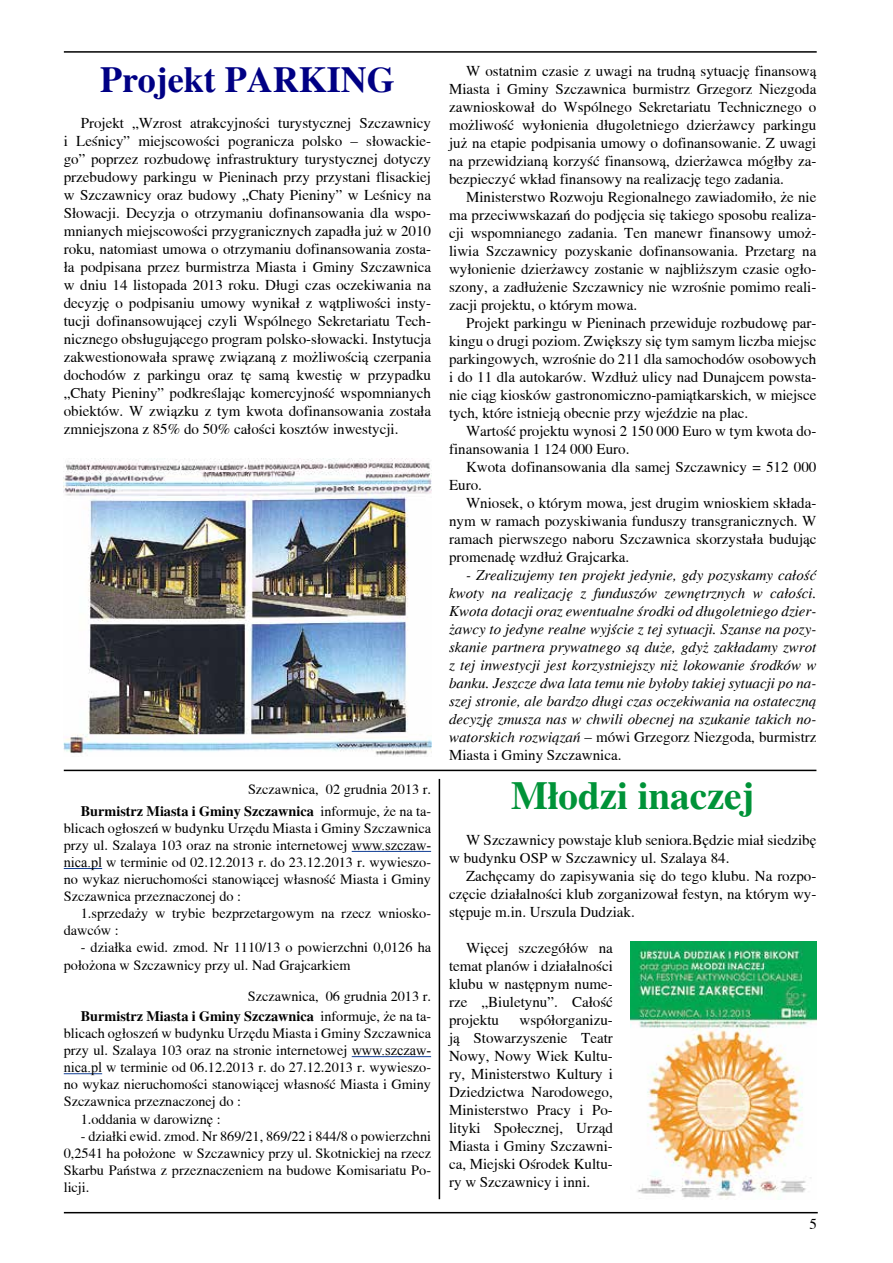
<style>
.page{position:relative;width:893px;height:1263px;background:#fff}
.page>*{position:absolute;margin:0;border:0;box-sizing:border-box;transform-origin:0 0}
.t1{font:700 39px "Toronto";color:#009338}
.t2{font:700 36px "Toronto";color:#000084}
.t3{font:15px/18px "Toronto";color:#000;text-align:justify}
.t4{font:italic 15px/18px "Toronto";color:#000;text-align:justify}
.t5{font:14.25px/17.1px "Toronto";color:#000;text-align:right}
.s1{font-weight:700}
.s2{font-family:"Times New Roman"}
.s3{font-style:normal}
</style>
<div class="page">
<hr style="left:64px;top:1212px;width:754px;height:1px;background:#000">
<hr style="left:64px;top:51px;width:753px;height:2px;background:#000">
<hr style="left:352px;top:851px;width:79px;height:1px;background:#113e95">
<hr style="left:64px;top:868px;width:38px;height:1px;background:#113e95">
<hr style="left:352px;top:1056px;width:79px;height:1px;background:#113e95">
<hr style="left:64px;top:1073px;width:38px;height:1px;background:#113e95">
<img style="left:64px;top:458px;width:367px;height:299px">
<hr style="left:64px;top:770px;width:752px;height:1px;background:#000">
<hr style="left:439px;top:779px;width:1px;height:420px;background:#000">
<img style="left:630px;top:941px;width:186px;height:258px">
<h2 class="t2" style="left:100px;top:59px;width:296px">Projekt PARKING</h2>
<p class="t3" style="left:64px;top:114px;width:369px;text-indent:17px">Projekt „Wzrost atrakcyjności turystycznej Szczawnicy i Leśnicy” miejscowości pogranicza polsko – słowackie&shy;go” poprzez rozbudowę infrastruktury turystycznej dotyczy przebudowy parkingu w Pieninach przy przystani flisackiej w Szczawnicy oraz budowy „Chaty Pieniny” w Leśnicy na Słowacji. Decyzja o otrzymaniu dofinansowania dla wspo&shy;mnianych miejscowości przygranicznych zapadła już w 2010 roku, natomiast umowa o otrzymaniu dofinansowania zosta&shy;ła podpisana przez burmistrza Miasta i Gminy Szczawnica w dniu 14 listopada 2013 roku. Długi czas oczekiwania na decyzję o podpisaniu umowy wynikał z wątpliwości insty&shy;tucji dofinansowującej czyli Wspólnego Sekretariatu Tech&shy;nicznego obsługującego program polsko-słowacki. Instytucja zakwestionowała sprawę związaną z możliwością czerpania dochodów z parkingu oraz tę samą kwestię w przypadku „Chaty Pieniny” podkreślając komercyjność wspomnianych obiektów. W związku z tym kwota dofinansowania została zmniejszona z 85% do 50% całości kosztów inwestycji.</p>
<p class="t5" style="left:81px;top:778px;width:352px;line-height:21.6px">Szczawnica, 02 grudnia 2013 r.<br><span class="s1">Burmistrz Miasta i Gminy Szczawnica</span> informuje, że na ta-</p>
<p class="t5" style="left:64px;top:819px;width:369px;text-align:justify">blicach ogłoszeń w budynku Urzędu Miasta i Gminy Szczawnica przy ul. Szalaya 103 oraz na stronie internetowej <span class="s2">www.szczaw&shy;nica.pl</span> w terminie od 02.12.2013 r. do 23.12.2013 r. wywieszo&shy;no wykaz nieruchomości stanowiącej własność Miasta i Gminy Szczawnica przeznaczonej do :</p>
<p class="t5" style="left:64px;top:905px;width:369px;text-align:left;text-indent:17px">1.sprzedaży w trybie bezprzetargowym na rzecz wniosko&shy;dawców :</p>
<p class="t5" style="left:64px;top:939px;width:369px;text-align:left;text-indent:17px">- działka ewid. zmod. Nr 1110/13 o powierzchni 0,0126 ha położona w Szczawnicy przy ul. Nad Grajcarkiem</p>
<p class="t5" style="left:81px;top:986px;width:352px;line-height:20.1px">Szczawnica, 06 grudnia 2013 r.<br><span class="s1">Burmistrz Miasta i Gminy Szczawnica</span> informuje, że na ta-</p>
<p class="t5" style="left:64px;top:1024px;width:369px">blicach ogłoszeń w budynku Urzędu Miasta i Gminy Szczawnica</p>
<p class="t5" style="left:64px;top:1042px;width:369px">przy ul. Szalaya 103 oraz na stronie internetowej <span class="s2">www.szczaw-</span></p>
<p class="t5" style="left:64px;top:1059px;width:369px"><span class="s2">nica.pl</span> w terminie od 06.12.2013 r. do 27.12.2013 r. wywieszo-</p>
<p class="t5" style="left:64px;top:1076px;width:369px">no wykaz nieruchomości stanowiącej własność Miasta i Gminy</p>
<p class="t5" style="left:64px;top:1093px;width:179px">Szczawnica przeznaczonej do :</p>
<p class="t5" style="left:81px;top:1110px;width:141px">1.oddania w darowiznę :</p>
<p class="t5" style="left:64px;top:1127px;width:369px;text-align:justify;text-indent:17px">- działki ewid. zmod. Nr 869/21, 869/22 i 844/8 o powierzchni 0,2541 ha położone w Szczawnicy przy ul. Skotnickiej na rzecz Skarbu Państwa z przeznaczeniem na budowe Komisariatu Po&shy;licji.</p>
<p class="t3" style="left:449px;top:61px;width:369px;text-indent:17px">W ostatnim czasie z uwagi na trudną sytuację finansową Miasta i Gminy Szczawnica burmistrz Grzegorz Niezgoda zawnioskował do Wspólnego Sekretariatu Technicznego o możliwość wyłonienia długoletniego dzierżawcy parkingu już na etapie podpisania umowy o dofinansowanie. Z uwagi na przewidzianą korzyść finansową, dzierżawca mógłby za&shy;bezpieczyć wkład finansowy na realizację tego zadania.</p>
<p class="t3" style="left:449px;top:187px;width:369px;text-indent:17px">Ministerstwo Rozwoju Regionalnego zawiadomiło, że nie ma przeciwwskazań do podjęcia się takiego sposobu realiza&shy;cji wspomnianego zadania. Ten manewr finansowy umoż&shy;liwia Szczawnicy pozyskanie dofinansowania. Przetarg na wyłonienie dzierżawcy zostanie w najbliższym czasie ogło&shy;szony, a zadłużenie Szczawnicy nie wzrośnie pomimo reali&shy;zacji projektu, o którym mowa.</p>
<p class="t3" style="left:449px;top:313px;width:369px;text-indent:17px">Projekt parkingu w Pieninach przewiduje rozbudowę par&shy;kingu o drugi poziom. Zwiększy się tym samym liczba miejsc parkingowych, wzrośnie do 211 dla samochodów osobowych i do 11 dla autokarów. Wzdłuż ulicy nad Dunajcem powsta&shy;nie ciąg kiosków gastronomiczno-pamiątkarskich, w miejsce tych, które istnieją obecnie przy wjeździe na plac.</p>
<p class="t3" style="left:449px;top:421px;width:369px;text-indent:17px">Wartość projektu wynosi 2 150 000 Euro w tym kwota do&shy;finansowania 1 124 000 Euro.</p>
<p class="t3" style="left:449px;top:457px;width:369px;text-indent:17px">Kwota dofinansowania dla samej Szczawnicy = 512 000<br>Euro.</p>
<p class="t3" style="left:449px;top:493px;width:369px;text-indent:17px">Wniosek, o którym mowa, jest drugim wnioskiem składa&shy;nym w ramach pozyskiwania funduszy transgranicznych. W ramach pierwszego naboru Szczawnica skorzystała budując promenadę wzdłuż Grajcarka.</p>
<p class="t4" style="left:449px;top:566px;width:369px;text-indent:17px">- Zrealizujemy ten projekt jedynie, gdy pozyskamy całość kwoty na realizację z funduszów zewnętrznych w całości.<br>Kwota dotacji oraz ewentualne środki od długoletniego dzier&shy;żawcy to jedyne realne wyjście z tej sytuacji. Szanse na pozy&shy;skanie partnera prywatnego są duże, gdyż zakładamy zwrot z tej inwestycji jest korzystniejszy niż lokowanie środków w banku. Jeszcze dwa lata temu nie byłoby takiej sytuacji po na&shy;szej stronie, ale bardzo długi czas oczekiwania na ostateczną decyzję zmusza nas w chwili obecnej na szukanie takich no&shy;watorskich rozwiązań <span class="s3">– mówi Grzegorz Niezgoda, burmistrz Miasta i Gminy Szczawnica.</span></p>
<h1 class="t1" style="left:511px;top:773px;width:245px">Młodzi inaczej</h1>
<p class="t3" style="left:449px;top:831px;width:369px;text-indent:17px">W Szczawnicy powstaje klub seniora.Będzie miał siedzibę w budynku OSP w Szczawnicy ul. Szalaya 84.</p>
<p class="t3" style="left:449px;top:867px;width:369px;text-indent:17px">Zachęcamy do zapisywania się do tego klubu. Na rozpo&shy;częcie działalności klub zorganizował festyn, na którym wy&shy;stępuje m.in. Urszula Dudziak.</p>
<p class="t3" style="left:449px;top:939px;width:165px;text-indent:17px">Więcej szczegółów na temat planów i działalności klubu w następnym nume&shy;rze „Biuletynu”. Całość projektu</p>
<p class="t3" style="left:449px;top:1011px;width:165px;text-indent:70px">współorganizu&shy;ją Stowarzyszenie Teatr Nowy, Nowy Wiek Kultu&shy;ry, Ministerstwo Kultury i Dziedzictwa Narodowego, Ministerstwo Pracy i Po&shy;lityki Społecznej, Urząd Miasta i Gminy Szczawni&shy;ca, Miejski Ośrodek Kultu&shy;ry w Szczawnicy i inni.</p>
<p class="t3" style="left:809px;top:1215px;width:9px">5</p>
</div>
